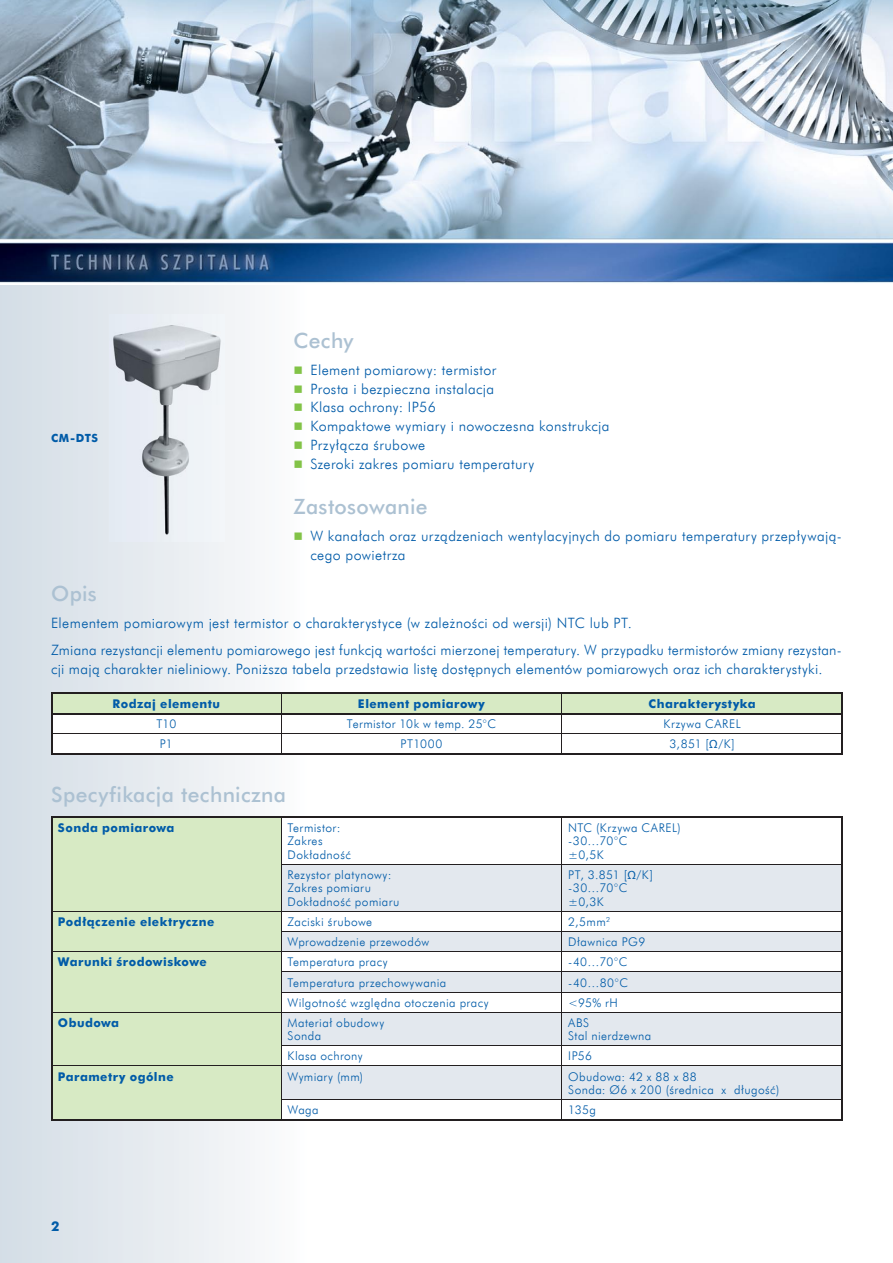
<style>
.page{position:relative;width:893px;height:1263px;background:#fff}
.page>*{position:absolute;margin:0;border:0;box-sizing:border-box;transform-origin:0 0}
.t1{font:21px "Futura Md EU";letter-spacing:.015em;color:#acc1d2}
.t2{font:14.25px/18.8px "Futura Lt EU";letter-spacing:.025em;color:#005ba8}
.t3{font:700 13.5px "Futura EU";color:#005ba8}
.t4{font:12px/13.5px "Futura Lt EU";letter-spacing:.035em;color:#005ba8}
.t5{font:700 12px "Futura EU";letter-spacing:.035em;color:#005ba8}
.t6{font:12px "Futura Lt EU";letter-spacing:.055em;color:#005ba8}
.t7{font:700 11.25px "Futura EU";color:#005ba8}
.s1{font-family:"Newspaper Pi";color:#82c347}
.s2{font-family:"Myriad Pro"}
</style>
<div class="page">
<svg style="left:0;top:285px;width:306px;height:978px"></svg>
<svg style="left:51px;top:693px;width:792px;height:61px"></svg>
<hr style="left:51px;top:713px;width:230px;height:1px;background:#231f20">
<hr style="left:281px;top:713px;width:281px;height:1px;background:#231f20">
<hr style="left:562px;top:713px;width:281px;height:1px;background:#231f20">
<div style="left:52px;top:818px;width:229px;height:301px;background:#d7eac4"></div>
<svg style="left:282px;top:818px;width:560px;height:301px"></svg>
<svg style="left:282px;top:865px;width:560px;height:234px;fill:#e3e8ee"></svg>
<hr style="left:562px;top:818px;width:1px;height:46px;background:#231f20">
<hr style="left:281px;top:864px;width:281px;height:1px;background:#231f20">
<hr style="left:562px;top:864px;width:280px;height:1px;background:#231f20">
<hr style="left:562px;top:865px;width:1px;height:46px;background:#231f20">
<hr style="left:281px;top:911px;width:281px;height:1px;background:#231f20">
<hr style="left:562px;top:911px;width:280px;height:1px;background:#231f20">
<hr style="left:281px;top:931px;width:281px;height:1px;background:#231f20">
<hr style="left:562px;top:931px;width:280px;height:1px;background:#231f20">
<hr style="left:281px;top:951px;width:281px;height:1px;background:#231f20">
<hr style="left:562px;top:951px;width:280px;height:1px;background:#231f20">
<hr style="left:281px;top:972px;width:281px;height:1px;background:#231f20">
<hr style="left:562px;top:972px;width:280px;height:1px;background:#231f20">
<hr style="left:281px;top:992px;width:281px;height:1px;background:#231f20">
<hr style="left:562px;top:992px;width:280px;height:1px;background:#231f20">
<svg style="left:562px;top:912px;width:1px;height:100px"></svg>
<hr style="left:281px;top:1012px;width:281px;height:1px;background:#231f20">
<hr style="left:562px;top:1012px;width:280px;height:1px;background:#231f20">
<hr style="left:562px;top:1012px;width:1px;height:33px;background:#231f20">
<hr style="left:281px;top:1045px;width:281px;height:1px;background:#231f20">
<hr style="left:562px;top:1045px;width:280px;height:1px;background:#231f20">
<svg style="left:562px;top:1046px;width:1px;height:20px"></svg>
<hr style="left:281px;top:1066px;width:281px;height:1px;background:#231f20">
<hr style="left:562px;top:1066px;width:280px;height:1px;background:#231f20">
<hr style="left:562px;top:1066px;width:1px;height:33px;background:#231f20">
<hr style="left:281px;top:1099px;width:281px;height:1px;background:#231f20">
<hr style="left:562px;top:1099px;width:280px;height:1px;background:#231f20">
<svg style="left:562px;top:1100px;width:1px;height:19px"></svg>
<hr style="left:281px;top:817px;width:281px;height:1px;background:#231f20">
<hr style="left:562px;top:817px;width:281px;height:1px;background:#231f20">
<hr style="left:842px;top:818px;width:1px;height:46px;background:#231f20">
<hr style="left:842px;top:864px;width:1px;height:47px;background:#231f20">
<svg style="left:842px;top:911px;width:1px;height:101px"></svg>
<hr style="left:842px;top:1012px;width:1px;height:34px;background:#231f20">
<svg style="left:842px;top:1046px;width:1px;height:20px"></svg>
<hr style="left:842px;top:1066px;width:1px;height:33px;background:#231f20">
<svg style="left:842px;top:1099px;width:1px;height:20px"></svg>
<hr style="left:281px;top:1119px;width:281px;height:1px;background:#231f20">
<hr style="left:562px;top:1119px;width:281px;height:1px;background:#231f20">
<hr style="left:51px;top:817px;width:230px;height:1px;background:#231f20">
<hr style="left:51px;top:818px;width:1px;height:46px;background:#231f20">
<hr style="left:51px;top:864px;width:1px;height:47px;background:#231f20">
<hr style="left:281px;top:818px;width:1px;height:46px;background:#231f20">
<hr style="left:281px;top:865px;width:1px;height:46px;background:#231f20">
<hr style="left:52px;top:911px;width:229px;height:1px;background:#231f20">
<hr style="left:52px;top:951px;width:229px;height:1px;background:#231f20">
<svg style="left:281px;top:912px;width:1px;height:100px"></svg>
<svg style="left:51px;top:911px;width:1px;height:101px"></svg>
<hr style="left:52px;top:1012px;width:229px;height:1px;background:#231f20">
<hr style="left:281px;top:1012px;width:1px;height:33px;background:#231f20">
<svg style="left:281px;top:1046px;width:1px;height:20px"></svg>
<hr style="left:51px;top:1012px;width:1px;height:34px;background:#231f20">
<svg style="left:51px;top:1046px;width:1px;height:20px"></svg>
<hr style="left:52px;top:1066px;width:229px;height:1px;background:#231f20">
<hr style="left:281px;top:1066px;width:1px;height:33px;background:#231f20">
<svg style="left:281px;top:1100px;width:1px;height:19px"></svg>
<hr style="left:51px;top:1066px;width:1px;height:33px;background:#231f20">
<svg style="left:51px;top:1099px;width:1px;height:20px"></svg>
<hr style="left:51px;top:1119px;width:230px;height:1px;background:#231f20">
<img style="left:0;top:0;width:893px;height:283px">
<img style="left:109px;top:315px;width:115px;height:226px">
<p class="t7" style="left:51px;top:431px;width:49px">CM-DTS</p>
<h1 class="t1" style="left:293px;top:327px;width:61px">Cechy</h1>
<p class="t2" style="left:293px;top:361px;width:318px"><span class="s1">r</span> Element pomiarowy: termistor<br><span class="s1">r</span> Prosta i bezpieczna instalacja<br><span class="s1">r</span> Klasa ochrony: IP56<br><span class="s1">r</span> Kompaktowe wymiary i nowoczesna konstrukcja <span class="s1">r</span> Przyłącza śrubowe<br><span class="s1">r</span> Szeroki zakres pomiaru temperatury</p>
<h1 class="t1" style="left:293px;top:494px;width:136px">Zastosowanie</h1>
<p class="t2" style="left:310px;top:527px;width:533px;text-indent:-17px"><span class="s1">r</span> W kanałach oraz urządzeniach wentylacyjnych do pomiaru temperatury przepływają&shy;cego powietrza</p>
<h1 class="t1" style="left:51px;top:581px;width:47px">Opis</h1>
<p class="t2" style="left:51px;top:610px;width:792px;line-height:27.3px">Elementem pomiarowym jest termistor o charakterystyce (w zależności od wersji) NTC lub PT.<br>Zmiana rezystancji elementu pomiarowego jest funkcją wartości mierzonej temperatury. W przypadku termistorów zmiany rezystan-</p>
<p class="t2" style="left:51px;top:660px;width:773px">cji mają charakter nieliniowy. Poniższa tabela przedstawia listę dostępnych elementów pomiarowych oraz ich charakterystyki.</p>
<p class="t5" style="left:113px;top:696px;width:109px">Rodzaj elementu</p>
<p class="t5" style="left:358px;top:696px;width:129px">Element pomiarowy</p>
<p class="t5" style="left:648px;top:696px;width:109px">Charakterystyka</p>
<p class="t4" style="left:156px;top:717px;width:21px">T10</p>
<p class="t4" style="left:347px;top:717px;width:151px">Termistor 10k w temp. 25°C</p>
<p class="t6" style="left:664px;top:717px;width:79px">Krzywa CAREL</p>
<p class="t4" style="left:160px;top:738px;width:14px">P1</p>
<p class="t4" style="left:401px;top:738px;width:43px">PT1000</p>
<p class="t4" style="left:669px;top:738px;width:67px">3,851 [<span class="s2">Ω</span>/K]</p>
<h1 class="t1" style="left:51px;top:782px;width:237px">Specyfikacja techniczna</h1>
<p class="t5" style="left:58px;top:820px;width:118px">Sonda pomiarowa</p>
<p class="t4" style="left:288px;top:821px;width:65px">Termistor:<br>Zakres<br>Dokładność</p>
<p class="t4" style="left:568px;top:821px;width:114px">NTC (Krzywa CAREL) -30…70°C<br>±0,5K</p>
<p class="t4" style="left:288px;top:868px;width:113px">Rezystor platynowy:<br>Zakres pomiaru<br>Dokładność pomiaru</p>
<p class="t4" style="left:568px;top:868px;width:86px">PT, 3.851 [<span class="s2">Ω</span>/K] -30…70°C ±0,3K</p>
<p class="t5" style="left:58px;top:914px;width:158px">Podłączenie elektryczne</p>
<p class="t4" style="left:288px;top:915px;width:86px">Zaciski śrubowe</p>
<p class="t4" style="left:568px;top:915px;width:44px">2,5mm<sup>2</sup></p>
<p class="t4" style="left:288px;top:935px;width:143px">Wprowadzenie przewodów</p>
<p class="t4" style="left:568px;top:935px;width:79px">Dławnica PG9</p>
<p class="t5" style="left:58px;top:955px;width:150px">Warunki środowiskowe</p>
<p class="t4" style="left:288px;top:956px;width:102px">Temperatura pracy</p>
<p class="t4" style="left:568px;top:956px;width:61px">-40…70°C</p>
<p class="t4" style="left:288px;top:976px;width:160px">Temperatura przechowywania</p>
<p class="t4" style="left:568px;top:976px;width:61px">-40…80°C</p>
<p class="t4" style="left:288px;top:996px;width:203px">Wilgotność względna otoczenia pracy</p>
<p class="t4" style="left:568px;top:996px;width:51px">&lt;95% rH</p>
<p class="t5" style="left:58px;top:1015px;width:63px">Obudowa</p>
<p class="t4" style="left:288px;top:1016px;width:98px">Materiał obudowy<br>Sonda</p>
<p class="t4" style="left:568px;top:1016px;width:85px">ABS<br>Stal nierdzewna</p>
<p class="t4" style="left:288px;top:1050px;width:77px">Klasa ochrony</p>
<p class="t4" style="left:568px;top:1050px;width:25px">IP56</p>
<p class="t5" style="left:58px;top:1069px;width:117px">Parametry ogólne</p>
<p class="t4" style="left:288px;top:1070px;width:77px">Wymiary (mm)</p>
<p class="t4" style="left:568px;top:1070px;width:213px">Obudowa: 42 x 88 x 88<br>Sonda: Ø6 x 200 (średnica x długość)</p>
<p class="t4" style="left:288px;top:1103px;width:33px">Waga</p>
<p class="t4" style="left:568px;top:1103px;width:29px">135g</p>
<p class="t3" style="left:51px;top:1217px;width:10px">2</p>
</div>
